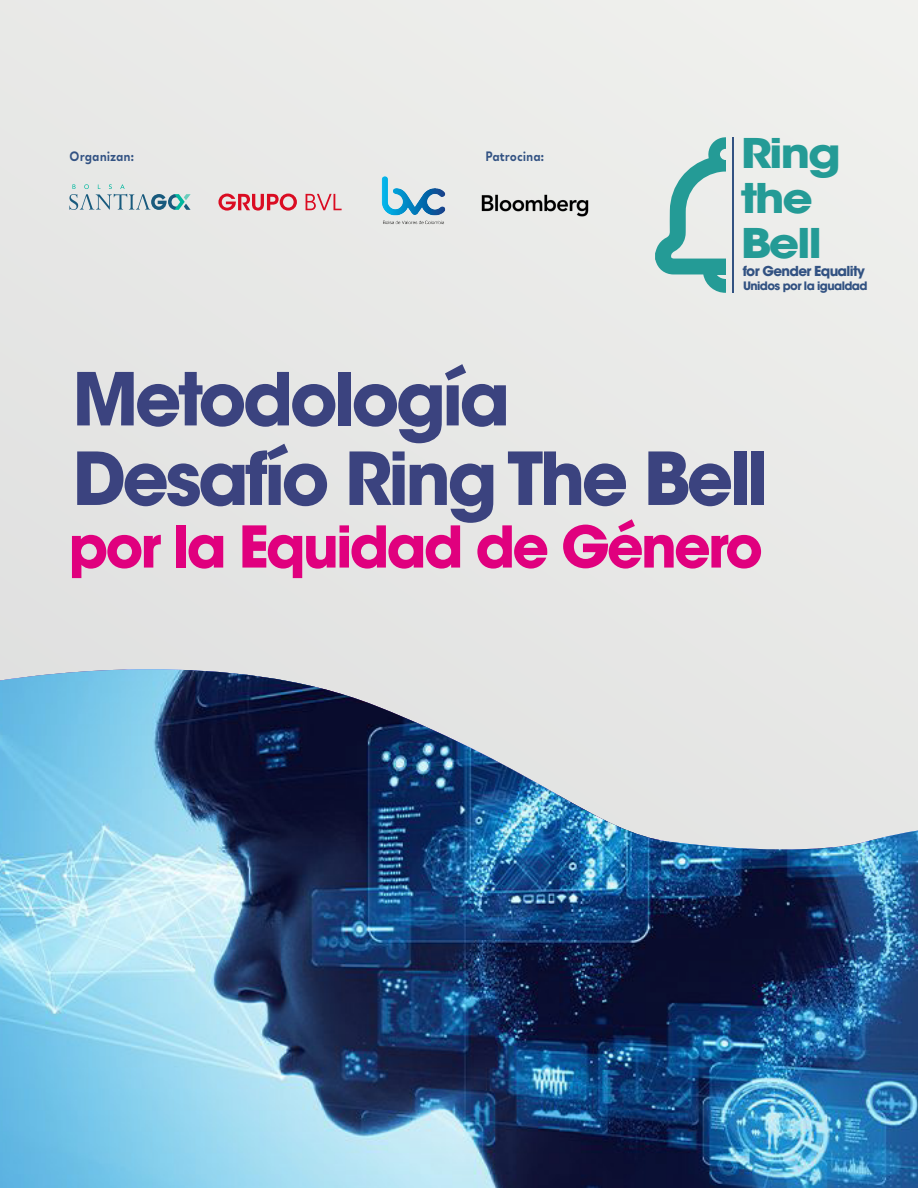
<style>
.page{position:relative;width:918px;height:1188px;background:#e8e9e7}
.page>*{position:absolute;margin:0;border:0;box-sizing:border-box;transform-origin:0 0}
.t1{font:700 72.3px/79.5px "ITC Avant Garde Std";letter-spacing:-.05em;color:#3b437f}
.t2{font:700 57px "ITC Avant Garde Std";letter-spacing:-.05em;color:#e0007e}
.t3{font:700 40.65px/45.2px "ITC Avant Garde Std";letter-spacing:-.05em;color:#249b96;scale:1.17 1}
.t4{font:700 13.65px "ITC Avant Garde Std";letter-spacing:-.05em;color:#325282}
.t5{font:700 13.2px "LC Trinidad";color:#325283;scale:.93 1}
.t6{font:700 11.55px "ITC Avant Garde Std";letter-spacing:-.05em;color:#325282}
</style>
<div class="page">
<img style="left:0;top:669px;width:918px;height:519px">
<svg style="left:655px;top:137px;width:71px;height:156px"></svg>
<hr style="left:733px;top:137px;width:1px;height:156px;background:#325282">
<svg style="left:69px;top:184px;width:122px;height:26px"></svg>
<img style="left:382px;top:176px;width:64px;height:48px">
<svg style="left:218px;top:194px;width:79px;height:17px"></svg>
<svg style="left:306px;top:194px;width:36px;height:16px"></svg>
<img style="left:481px;top:194px;width:108px;height:23px">
<p class="t5" style="left:69px;top:148px;width:71px">Organizan:</p>
<p class="t5" style="left:485px;top:148px;width:65px">Patrocina:</p>
<p class="t3" style="left:741px;top:130px;width:87px">Ring the<br>Bell</p>
<p class="t4" style="left:743px;top:263px;width:123px">for Gender Equality</p>
<p class="t6" style="left:743px;top:278px;width:126px">Unidos por la igualdad</p>
<p class="t1" style="left:72px;top:359px;width:697px">Metodología<br>Desafío Ring The Bell</p>
<p class="t2" style="left:69px;top:510px;width:696px">por la Equidad de Género</p>
</div>
